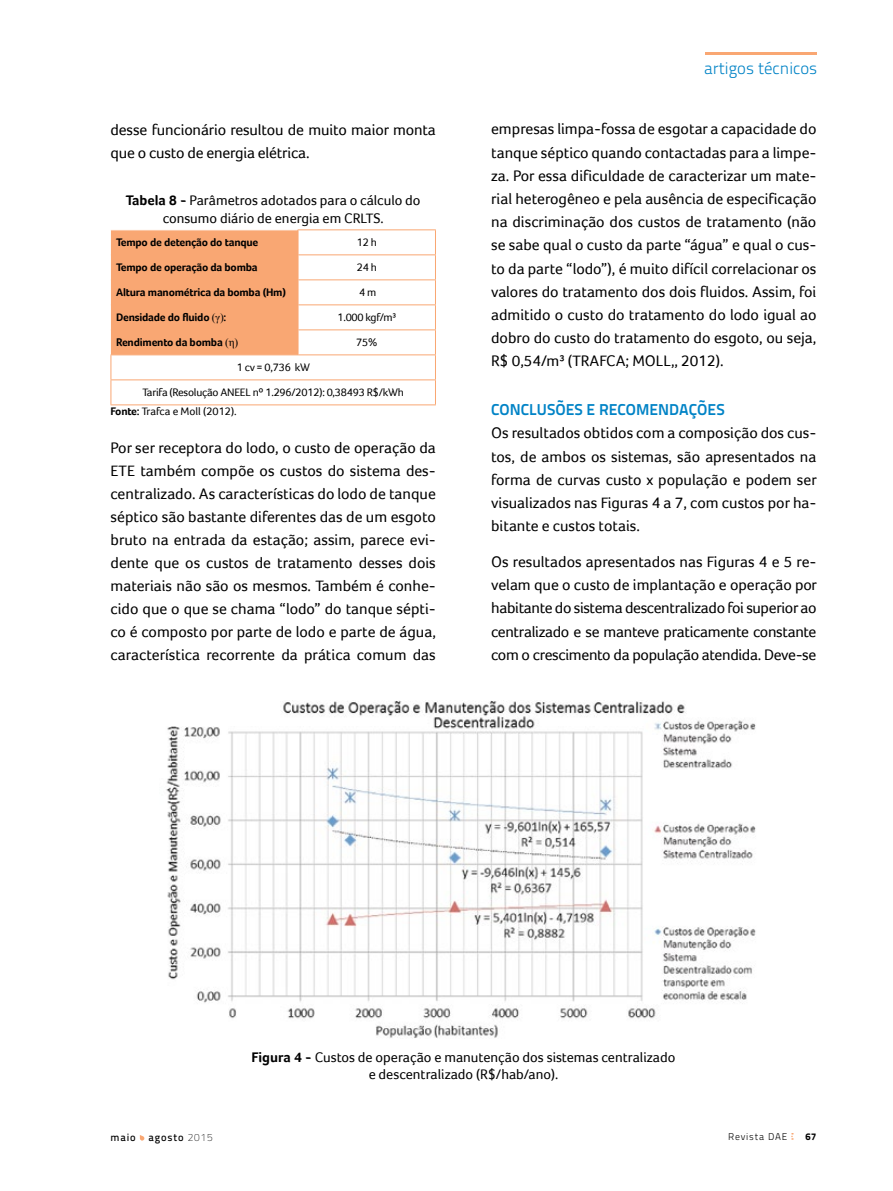
<style>
.page{position:relative;width:893px;height:1191px;background:#fff}
.page>*{position:absolute;margin:0;border:0;box-sizing:border-box;transform-origin:0 0}
.t1{font:300 16.65px "Titillium Text 22 L";color:#0083c6}
.t2{font:15.75px/23.2px "Foco";letter-spacing:-.01em;color:#000;text-align:justify}
.t3{font:700 15.75px "Titillium Text 22 L";color:#0083c6}
.t4{font:14.25px/17.5px "Foco";color:#000;text-align:center}
.t5{font:700 11.25px "Foco";letter-spacing:-.02em;color:#000}
.t6{font:11.25px/18.3px "Foco";letter-spacing:-.02em;color:#000}
.t7{font:500 10.5px "Titillium Text 22 L";letter-spacing:.08em;color:#000}
.t8{font:300 9.75px "Titillium Text 22 L";letter-spacing:.08em;color:#000}
.t9{font:800 9.75px "Titillium Text 22 L";color:#000}
.s1{font-weight:700}
.s2{font-family:"Times New Roman";font-weight:400}
.s3{font-weight:100}
</style>
<div class="page">
<svg style="left:299px;top:230px;width:136px;height:151px"></svg>
<hr style="left:298px;top:229px;width:138px;height:1px;background:#f9a773">
<hr style="left:298px;top:254px;width:138px;height:1px;background:#f9a773">
<hr style="left:298px;top:279px;width:138px;height:1px;background:#f9a773">
<hr style="left:298px;top:304px;width:138px;height:1px;background:#f9a773">
<hr style="left:298px;top:329px;width:138px;height:1px;background:#f9a773">
<hr style="left:298px;top:354px;width:138px;height:1px;background:#f9a773">
<svg style="left:111px;top:230px;width:188px;height:174px"></svg>
<hr style="left:298px;top:379px;width:138px;height:1px;background:#f9a773">
<svg style="left:435px;top:230px;width:1px;height:174px"></svg>
<hr style="left:111px;top:404px;width:187px;height:1px;background:#f9a773">
<hr style="left:298px;top:404px;width:138px;height:1px;background:#f9a773">
<img style="left:166px;top:701px;width:590px;height:337px">
<svg style="left:791px;top:1133px;width:2px;height:6px"></svg>
<hr style="left:705px;top:52px;width:111px;height:3px;background:#f9a773">
<svg style="left:140px;top:1135px;width:4px;height:5px"></svg>
<p class="t2" style="left:111px;top:118px;width:327px">desse funcionário resultou de muito maior monta que o custo de energia elétrica.</p>
<p class="t4" style="left:126px;top:192px;width:296px"><span class="s1">Tabela 8 -</span> Parâmetros adotados para o cálculo do consumo diário de energia em CRLTS.</p>
<p class="t5" style="left:116px;top:236px;width:144px">Tempo de detenção do tanque</p>
<p class="t6" style="left:357px;top:233px;width:22px">12 h</p>
<p class="t5" style="left:116px;top:261px;width:143px">Tempo de operação da bomba</p>
<p class="t6" style="left:357px;top:258px;width:22px">24 h</p>
<p class="t5" style="left:116px;top:286px;width:171px">Altura manométrica da bomba (Hm)</p>
<p class="t6" style="left:359px;top:283px;width:19px">4 m</p>
<p class="t5" style="left:116px;top:311px;width:112px">Densidade do fluido <span class="s2">(γ)</span>:</p>
<p class="t6" style="left:337px;top:308px;width:60px">1.000 kgf/m³</p>
<p class="t5" style="left:116px;top:336px;width:123px">Rendimento da bomba <span class="s2">(η)</span></p>
<p class="t6" style="left:356px;top:333px;width:23px">75%</p>
<p class="t6" style="left:237px;top:358px;width:75px">1 cv = 0,736 kW</p>
<p class="t6" style="left:111px;top:383px;width:295px;text-indent:32px">Tarifa (Resolução ANEEL nº 1.296/2012): 0,38493 R$/kWh<br><span class="s1">Fonte:</span> Trafca e Moll (2012).</p>
<p class="t2" style="left:111px;top:436px;width:327px">Por ser receptora do lodo, o custo de operação da ETE também compõe os custos do sistema des&shy;centralizado. As características do lodo de tanque séptico são bastante diferentes das de um esgoto bruto na entrada da estação; assim, parece evi&shy;dente que os custos de tratamento desses dois materiais não são os mesmos. Também é conhe&shy;cido que o que se chama “lodo” do tanque sépti&shy;co é composto por parte de lodo e parte de água, característica recorrente da prática comum das</p>
<p class="t1" style="left:704px;top:56px;width:115px">artigos técnicos</p>
<p class="t2" style="left:491px;top:117px;width:327px">empresas limpa-fossa de esgotar a capacidade do tanque séptico quando contactadas para a limpe&shy;za. Por essa dificuldade de caracterizar um mate&shy;rial heterogêneo e pela ausência de especificação na discriminação dos custos de tratamento (não se sabe qual o custo da parte “água” e qual o cus&shy;to da parte “lodo”), é muito difícil correlacionar os valores do tratamento dos dois fluidos. Assim, foi admitido o custo do tratamento do lodo igual ao dobro do custo do tratamento do esgoto, ou seja, R$ 0,54/m³ (TRAFCA; MOLL,, 2012).</p>
<p class="t3" style="left:491px;top:397px;width:235px">CONCLUSÕES E RECOMENDAÇÕES</p>
<p class="t2" style="left:491px;top:421px;width:327px">Os resultados obtidos com a composição dos cus&shy;tos, de ambos os sistemas, são apresentados na forma de curvas custo x população e podem ser visualizados nas Figuras 4 a 7, com custos por ha&shy;bitante e custos totais.</p>
<p class="t2" style="left:491px;top:550px;width:327px">Os resultados apresentados nas Figuras 4 e 5 re&shy;velam que o custo de implantação e operação por habitante do sistema descentralizado foi superior ao centralizado e se manteve praticamente constante com o crescimento da população atendida. Deve-se</p>
<p class="t7" style="left:111px;top:1129px;width:104px">maio agosto <span class="s3">2015</span></p>
<p class="t4" style="left:252px;top:1048px;width:425px;line-height:17.1px"><span class="s1">Figura 4 -</span> Custos de operação e manutenção dos sistemas centralizado e descentralizado (R$/hab/ano).</p>
<p class="t8" style="left:728px;top:1129px;width:61px">Revista DAE</p>
<p class="t9" style="left:805px;top:1129px;width:13px">67</p>
</div>
